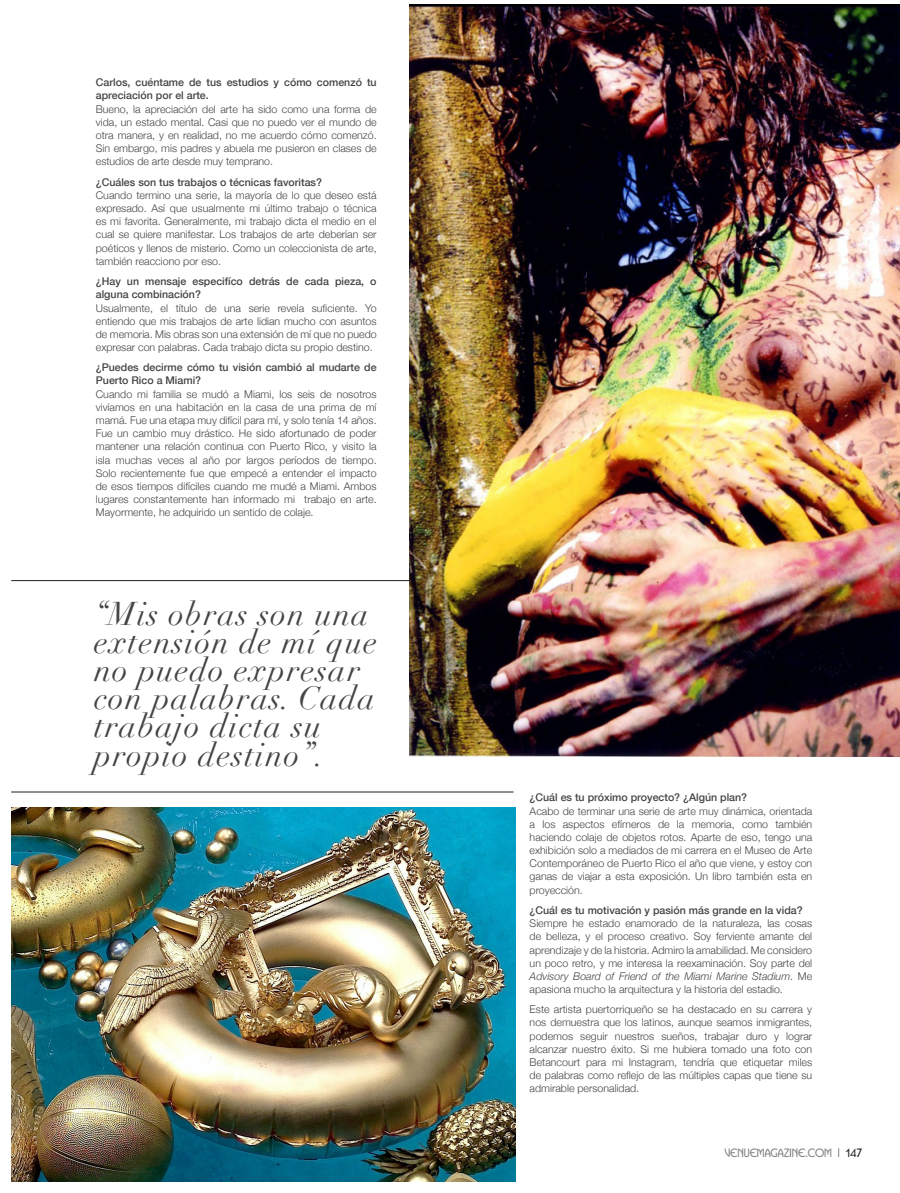
<style>
.page{position:relative;width:900px;height:1193px;background:#fff}
.page>*{position:absolute;margin:0;border:0;box-sizing:border-box;transform-origin:0 0}
.t1{font:italic 32.12px/28.1px "Didot";letter-spacing:.04em;color:#444}
.t2{font:700 11.25px "Busorama IT Cby BT";color:#808285}
.t3{font:300 10.62px/13.1px "Helvetica Neue";color:#444;text-align:justify}
.t4{font:500 10.62px/13.1px "Helvetica Neue";color:#444}
.s1{font-style:italic}
.s2{color:#231f20}
</style>
<div class="page">
<hr style="left:11px;top:580px;width:825px;height:1px;background:#231f20">
<img style="left:11px;top:807px;width:504px;height:374px">
<img style="left:410px;top:4px;width:490px;height:752px">
<hr style="left:11px;top:791px;width:502px;height:1px;background:#231f20">
<p class="t4" style="left:96px;top:76px;width:282px">Carlos, cuéntame de tus estudios y cómo comenzó tu apreciación por el arte.</p>
<p class="t3" style="left:96px;top:102px;width:282px">Bueno, la apreciación del arte ha sido como una forma de vida, un estado mental. Casi que no puedo ver el mundo de otra manera, y en realidad, no me acuerdo cómo comenzó.<br>Sin embargo, mis padres y abuela me pusieron en clases de estudios de arte desde muy temprano.</p>
<p class="t4" style="left:96px;top:175px;width:228px">¿Cuáles son tus trabajos o técnicas favoritas?</p>
<p class="t3" style="left:96px;top:188px;width:282px">Cuando termino una serie, la mayoría de lo que deseo está expresado. Así que usualmente mi último trabajo o técnica es mi favorita. Generalmente, mi trabajo dicta el medio en el cual se quiere manifestar. Los trabajos de arte deberían ser poéticos y llenos de misterio. Como un coleccionista de arte, también reacciono por eso.</p>
<p class="t4" style="left:96px;top:274px;width:282px">¿Hay un mensaje especifíco detrás de cada pieza, o alguna combinación?</p>
<p class="t3" style="left:96px;top:301px;width:282px">Usualmente, el título de una serie revela suficiente. Yo entiendo que mis trabajos de arte lidian mucho con asuntos de memoria. Mis obras son una extensión de mí que no puedo expresar con palabras. Cada trabajo dicta su propio destino.</p>
<p class="t4" style="left:96px;top:361px;width:282px">¿Puedes decirme cómo tu visión cambió al mudarte de<br>Puerto Rico a Miami?</p>
<p class="t3" style="left:96px;top:387px;width:282px">Cuando mi familia se mudó a Miami, los seis de nosotros vivíamos en una habitación en la casa de una prima de mí mamá. Fue una etapa muy difícil para mí, y solo tenía 14 años.<br>Fue un cambio muy drástico. He sido afortunado de poder mantener una relación continua con Puerto Rico, y visito la isla muchas veces al año por largos períodos de tiempo.<br>Solo recientemente fue que empecé a entender el impacto de esos tiempos difíciles cuando me mudé a Miami. Ambos lugares constantemente han informado mi trabajo en arte.<br>Mayormente, he adquirido un sentido de colaje.</p>
<h1 class="t1" style="left:94px;top:600px;width:285px">“Mis obras son una extensión de mí que no puedo expresar con palabras. Cada trabajo dicta su propio destino”.</h1>
<p class="t4" style="left:530px;top:791px;width:219px">¿Cuál es tu próximo proyecto? ¿Algún plan?</p>
<p class="t3" style="left:530px;top:804px;width:284px">Acabo de terminar una serie de arte muy dinámica, orientada a los aspectos efímeros de la memoria, como también haciendo colaje de objetos rotos. Aparte de eso, tengo una exhibición solo a mediados de mi carrera en el Museo de Arte Contemporáneo de Puerto Rico el año que viene, y estoy con ganas de viajar a esta exposición. Un libro también esta en proyección.</p>
<p class="t4" style="left:530px;top:903px;width:275px">¿Cuál es tu motivación y pasión más grande en la vida?</p>
<p class="t3" style="left:530px;top:916px;width:284px">Siempre he estado enamorado de la naturaleza, las cosas de belleza, y el proceso creativo. Soy ferviente amante del aprendizaje y de la historia. Admiro la amabilidad. Me considero un poco retro, y me interesa la reexaminación. Soy parte del <span class="s1">Advisory Board of Friend of the Miami Marine Stadium</span>. Me apasiona mucho la arquitectura y la historia del estadio.</p>
<p class="t3" style="left:530px;top:1002px;width:284px">Este artista puertorriqueño se ha destacado en su carrera y nos demuestra que los latinos, aunque seamos inmigrantes, podemos seguir nuestros sueños, trabajar duro y lograr alcanzar nuestro éxito. Si me hubiera tomado una foto con Betancourt para mi Instagram, tendría que etiquetar miles de palabras como reflejo de las múltiples capas que tiene su admirable personalidad.</p>
<p class="t2" style="left:725px;top:1146px;width:139px">VENUEMAGAZINE.COM <span class="s2">147</span></p>
</div>
